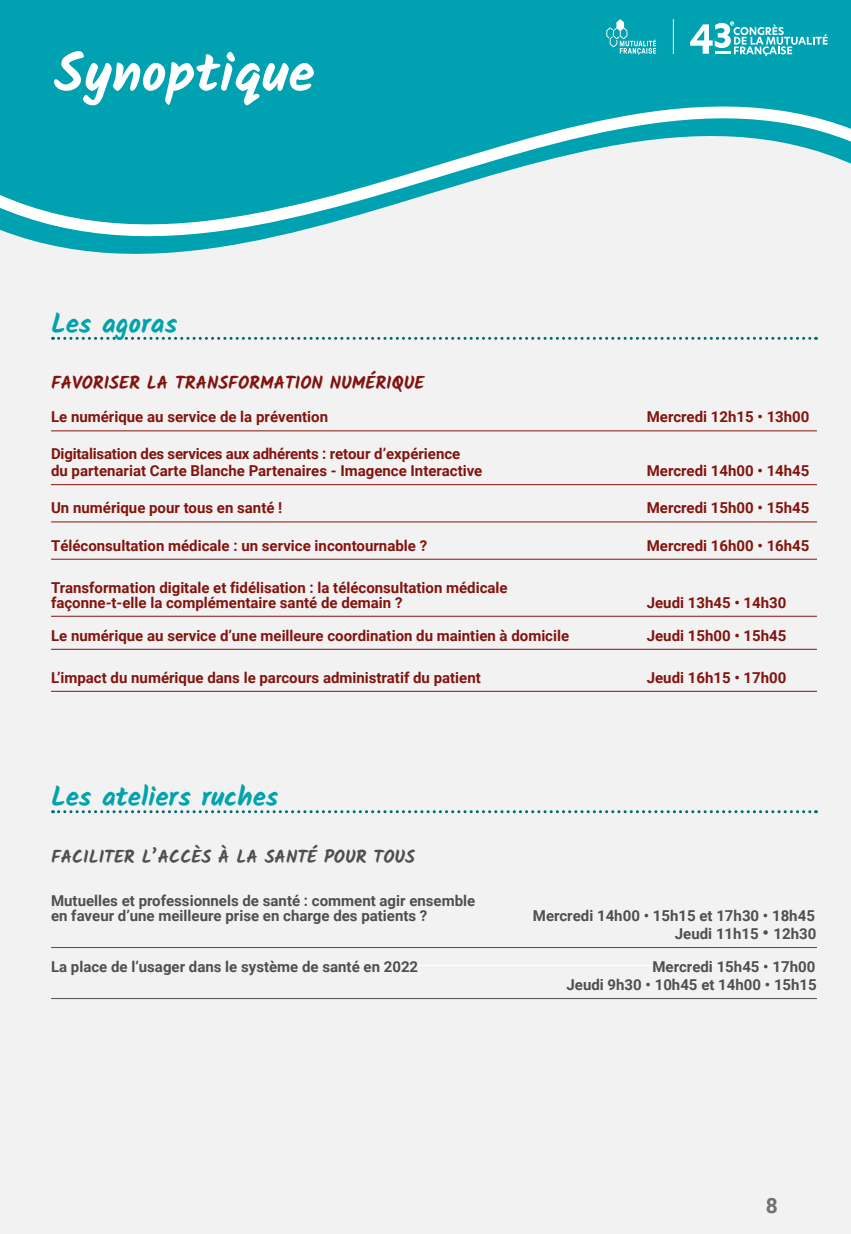
<style>
.page{position:relative;width:851px;height:1234px;background:#fff}
.page>*{position:absolute;margin:0;border:0;box-sizing:border-box;transform-origin:0 0}
.JOUR-bleu{font:700 54px "Kalam";color:#fff}
.TITRE{font:700 27px "Kalam";color:#00a3ad}
.t1{font:700 21px "Roboto";color:#6f7073}
.TITRE-2{font:700 18px "Kalam";color:#82140f}
.TITRE-3{font:700 18px "Kalam";color:#4f4f4f}
.Synoptique-Brun{font:700 15px/16.5px "Roboto";color:#82140f}
.Synoptique-Gris{font:700 15px/18px "Roboto";color:#4f4f4f;text-align:right}
.s1{font-size:18px}
</style>
<div class="page">
<div style="left:0;top:0;width:850px;height:1233px;background:#f2f2f2"></div>
<svg style="left:0;top:0;width:850px;height:560px"></svg>
<svg style="left:53px;top:337px;width:763px;height:3px"></svg>
<hr style="left:51px;top:430px;width:765px;height:1px;background:#82140f">
<hr style="left:51px;top:484px;width:765px;height:1px;background:#82140f">
<hr style="left:51px;top:521px;width:765px;height:1px;background:#82140f">
<hr style="left:51px;top:559px;width:765px;height:1px;background:#82140f">
<hr style="left:51px;top:616px;width:765px;height:1px;background:#82140f">
<hr style="left:51px;top:649px;width:765px;height:1px;background:#82140f">
<hr style="left:51px;top:691px;width:765px;height:1px;background:#82140f">
<svg style="left:53px;top:810px;width:763px;height:3px"></svg>
<hr style="left:51px;top:947px;width:765px;height:1px;background:#4f4f4f">
<hr style="left:51px;top:965px;width:765px;height:1px;background:#fff">
<hr style="left:51px;top:998px;width:765px;height:1px;background:#4f4f4f">
<svg style="left:606px;top:19px;width:50px;height:36px;background:#2fb2be"></svg>
<svg style="left:690px;top:21px;width:137px;height:35px"></svg>
<hr style="left:715px;top:51px;width:15px;height:3px;background:#fff">
<hr style="left:673px;top:19px;width:1px;height:35px;background:#fff">
<p class="JOUR-bleu" style="left:54px;top:41px;width:262px">Synoptique</p>
<p class="TITRE" style="left:51px;top:307px;width:128px">Les agoras</p>
<p class="TITRE-2" style="left:51px;top:372px;width:375px">FAVORISER LA TRANSFORMATION NUMÉRIQUE</p>
<p class="Synoptique-Brun" style="left:51px;top:408px;width:278px">Le numérique au service de la prévention</p>
<p class="Synoptique-Brun" style="left:646px;top:408px;width:164px">Mercredi 12h15 • 13h00</p>
<p class="Synoptique-Brun" style="left:51px;top:445px;width:433px">Digitalisation des services aux adhérents : retour d’expérience<br>du partenariat Carte Blanche Partenaires - Imagence Interactive</p>
<p class="Synoptique-Brun" style="left:646px;top:461px;width:164px">Mercredi 14h00 • 14h45</p>
<p class="Synoptique-Brun" style="left:51px;top:499px;width:233px">Un numérique pour tous en santé !</p>
<p class="Synoptique-Brun" style="left:646px;top:499px;width:164px">Mercredi 15h00 • 15h45</p>
<p class="Synoptique-Brun" style="left:51px;top:536px;width:377px">Téléconsultation médicale : un service incontournable ?</p>
<p class="Synoptique-Brun" style="left:646px;top:536px;width:164px">Mercredi 16h00 • 16h45</p>
<p class="Synoptique-Brun" style="left:51px;top:579px;width:458px;line-height:15px">Transformation digitale et fidélisation : la téléconsultation médicale façonne-t-elle la complémentaire santé de demain ?</p>
<p class="Synoptique-Brun" style="left:646px;top:593px;width:141px">Jeudi 13h45 • 14h30</p>
<p class="Synoptique-Brun" style="left:51px;top:626px;width:519px">Le numérique au service d’une meilleure coordination du maintien à domicile</p>
<p class="Synoptique-Brun" style="left:646px;top:626px;width:141px">Jeudi 15h00 • 15h45</p>
<p class="Synoptique-Brun" style="left:51px;top:668px;width:431px">L’impact du numérique dans le parcours administratif du patient</p>
<p class="Synoptique-Brun" style="left:646px;top:668px;width:141px">Jeudi 16h15 • 17h00</p>
<p class="TITRE" style="left:51px;top:780px;width:229px">Les ateliers ruches</p>
<p class="TITRE-3" style="left:51px;top:845px;width:365px">FACILITER L’ACCÈS À LA SANTÉ POUR TOUS</p>
<p class="Synoptique-Gris" style="left:51px;top:892px;width:425px;line-height:15px;text-align:left">Mutuelles et professionnels de santé : comment agir ensemble en faveur d’une meilleure prise en charge des patients ?</p>
<p class="Synoptique-Gris" style="left:533px;top:905px;width:285px">Mercredi 14h00 • 15h15 et 17h30 • 18h45<br>Jeudi 11h15 <span class="s1">•</span> 12h30</p>
<p class="Synoptique-Gris" style="left:51px;top:956px;width:368px">La place de l’usager dans le système de santé en 2022</p>
<p class="Synoptique-Gris" style="left:566px;top:956px;width:252px">Mercredi 15h45 • 17h00<br>Jeudi 9h30 • 10h45 et 14h00 • 15h15</p>
<p class="t1" style="left:765px;top:1190px;width:14px">8</p>
</div>
